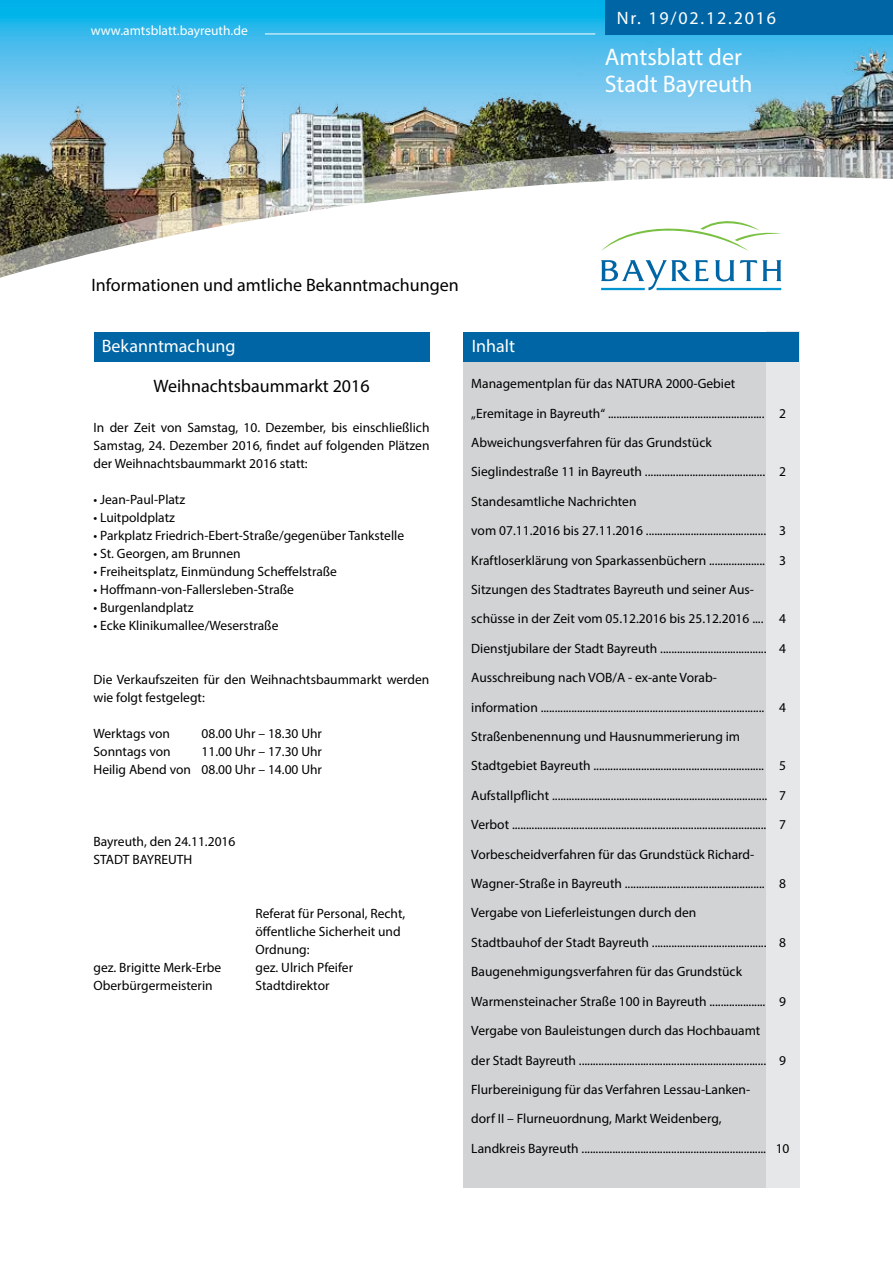
<style>
.page{position:relative;width:893px;height:1263px;background:#fff}
.page>*{position:absolute;margin:0;border:0;box-sizing:border-box;transform-origin:0 0}
.t1{font:24px/27px "Myriad Pro";color:#fff}
.t2{font:18px "Myriad Pro";color:#000}
.t3{font:18px "Myriad Pro";color:#fff}
.t4{font:18px "Myriad Pro";letter-spacing:.1em;color:#fff}
.t5{font:13.5px/29.4px "Myriad Pro";color:#000}
.t6{font:13.5px "Myriad Pro";color:#fff}
</style>
<div class="page">
<div style="left:463px;top:333px;width:336px;height:855px;background:#d1d3d4"></div>
<div style="left:766px;top:332px;width:33px;height:856px;background:#e6e7e8"></div>
<div style="left:463px;top:332px;width:336px;height:29px;background:#0065a4"></div>
<img style="left:0;top:7px;width:893px;height:142px">
<img style="left:0;top:149px;width:893px;height:8px">
<img style="left:0;top:157px;width:893px;height:134px">
<div style="left:605px;top:0;width:288px;height:34px;background:#0065a4"></div>
<hr style="left:265px;top:34px;width:330px;height:1px;background:#fff">
<svg style="left:601px;top:221px;width:180px;height:30px"></svg>
<svg style="left:740px;top:260px;width:41px;height:21px"></svg>
<svg style="left:715px;top:260px;width:19px;height:22px"></svg>
<hr style="left:657px;top:288px;width:124px;height:2px;background:#0093d0">
<svg style="left:601px;top:260px;width:108px;height:30px"></svg>
<div style="left:94px;top:332px;width:335px;height:29px;background:#0065a4"></div>
<p class="t6" style="left:91px;top:22px;width:158px">www.amtsblatt.bayreuth.de</p>
<h2 class="t4" style="left:617px;top:7px;width:161px">Nr. 19/02.12.2016</h2>
<h1 class="t1" style="left:605px;top:43px;width:149px">Amtsblatt der<br>Stadt Bayreuth</h1>
<h2 class="t2" style="left:91px;top:273px;width:369px">Informationen und amtliche Bekanntmachungen</h2>
<h2 class="t3" style="left:102px;top:335px;width:135px">Bekanntmachung</h2>
<h2 class="t2" style="left:153px;top:374px;width:218px">Weihnachtsbaummarkt 2016</h2>
<p class="t5" style="left:94px;top:418px;width:337px;line-height:18px;text-align:justify">In der Zeit von Samstag, 10. Dezember, bis einschließlich Samstag, 24. Dezember 2016, findet auf folgenden Plätzen der Weihnachtsbaummarkt 2016 statt:</p>
<p class="t5" style="left:94px;top:485px;width:93px">• Jean-Paul-Platz</p>
<p class="t5" style="left:94px;top:503px;width:83px">• Luitpoldplatz</p>
<p class="t5" style="left:94px;top:521px;width:312px">• Parkplatz Friedrich-Ebert-Straße/gegenüber Tankstelle</p>
<p class="t5" style="left:94px;top:539px;width:149px">• St. Georgen, am Brunnen</p>
<p class="t5" style="left:94px;top:557px;width:245px">• Freiheitsplatz, Einmündung Scheffelstraße</p>
<p class="t5" style="left:94px;top:575px;width:202px">• Hoffmann-von-Fallersleben-Straße</p>
<p class="t5" style="left:94px;top:593px;width:101px">• Burgenlandplatz</p>
<p class="t5" style="left:94px;top:611px;width:186px">• Ecke Klinikumallee/Weserstraße</p>
<p class="t5" style="left:94px;top:670px;width:337px;line-height:18px">Die Verkaufszeiten für den Weihnachtsbaummarkt werden wie folgt festgelegt:</p>
<p class="t5" style="left:94px;top:719px;width:78px">Werktags von</p>
<p class="t5" style="left:202px;top:719px;width:122px">08.00 Uhr – 18.30 Uhr</p>
<p class="t5" style="left:94px;top:737px;width:79px">Sonntags von</p>
<p class="t5" style="left:94px;top:742px;width:230px;line-height:18px;text-align:right">11.00 Uhr – 17.30 Uhr<br>Heilig Abend von 08.00 Uhr – 14.00 Uhr</p>
<p class="t5" style="left:94px;top:832px;width:143px;line-height:18px">Bayreuth, den 24.11.2016<br>STADT BAYREUTH</p>
<p class="t5" style="left:256px;top:904px;width:151px;line-height:18px">Referat für Personal, Recht, öffentliche Sicherheit und<br>Ordnung:</p>
<p class="t5" style="left:94px;top:952px;width:129px">gez. Brigitte Merk-Erbe</p>
<p class="t5" style="left:256px;top:952px;width:99px">gez. Ulrich Pfeifer</p>
<p class="t5" style="left:94px;top:970px;width:121px">Oberbürgermeisterin</p>
<p class="t5" style="left:256px;top:970px;width:75px">Stadtdirektor</p>
<h2 class="t3" style="left:472px;top:335px;width:45px">Inhalt</h2>
<p class="t5" style="left:471px;top:369px;width:297px">Managementplan für das NATURA 2000-Gebiet „Eremitage in Bayreuth“ ........................................................<br>Abweichungsverfahren für das Grundstück Sieglindestraße 11 in Bayreuth ...........................................<br>Standesamtliche Nachrichten<br>vom 07.11.2016 bis 27.11.2016 ...........................................<br>Kraftloserklärung von Sparkassenbüchern ....................<br>Sitzungen des Stadtrates Bayreuth und seiner Aus&shy;schüsse in der Zeit vom 05.12.2016 bis 25.12.2016 ....<br>Dienstjubilare der Stadt Bayreuth ......................................<br>Ausschreibung nach VOB/A - ex-ante Vorab&shy;information ................................................................................<br>Straßenbenennung und Hausnummerierung im Stadtgebiet Bayreuth .............................................................<br>Aufstallpflicht .............................................................................<br>Verbot ...........................................................................................<br>Vorbescheidverfahren für das Grundstück Richard-Wagner-Straße in Bayreuth ..................................................<br>Vergabe von Lieferleistungen durch den Stadtbauhof der Stadt Bayreuth .........................................<br>Baugenehmigungsverfahren für das Grundstück Warmensteinacher Straße 100 in Bayreuth ....................<br>Vergabe von Bauleistungen durch das Hochbauamt der Stadt Bayreuth ...................................................................<br>Flurbereinigung für das Verfahren Lessau-Lanken&shy;dorf II – Flurneuordnung, Markt Weidenberg, Landkreis Bayreuth ..................................................................</p>
<p class="t5" style="left:779px;top:398px;width:8px">2</p>
<p class="t5" style="left:779px;top:457px;width:8px">2</p>
<p class="t5" style="left:779px;top:516px;width:8px">3<br>3</p>
<p class="t5" style="left:779px;top:604px;width:8px">4<br>4</p>
<p class="t5" style="left:779px;top:692px;width:8px">4</p>
<p class="t5" style="left:779px;top:751px;width:8px;text-align:justify">5<br>7<br>7</p>
<p class="t5" style="left:779px;top:869px;width:8px">8</p>
<p class="t5" style="left:779px;top:927px;width:8px">8</p>
<p class="t5" style="left:779px;top:986px;width:8px">9</p>
<p class="t5" style="left:779px;top:1045px;width:8px">9</p>
<p class="t5" style="left:776px;top:1133px;width:15px">10</p>
</div>
